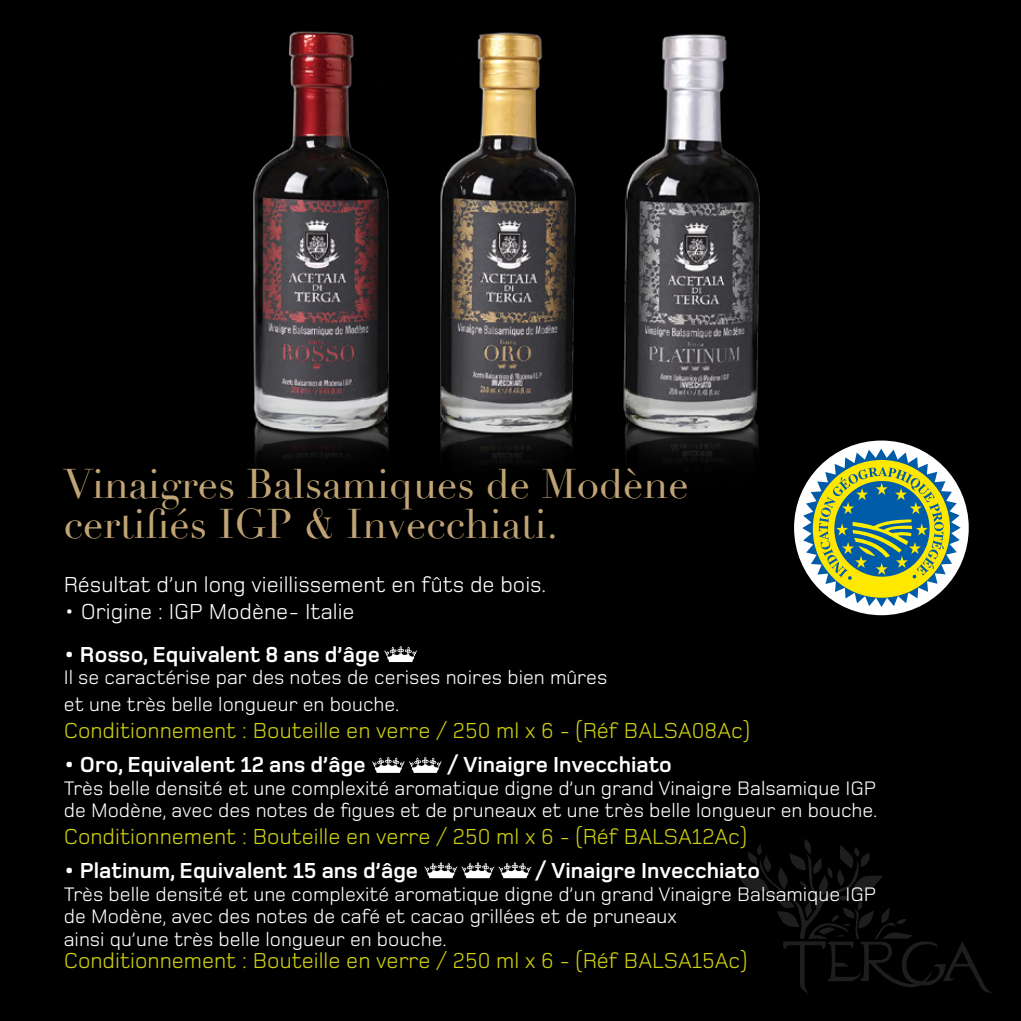
<style>
.page{position:relative;width:1021px;height:1021px;background:#fff}
.page>*{position:absolute;margin:0;border:0;box-sizing:border-box;transform-origin:0 0}
.t1{font:40.5px/40.5px "Didot";color:#c1a475}
.t2{font:22.5px "Foundry Monoline";color:#ced011}
.t3{font:700 22.5px "Foundry Monoline";color:#fff}
.t4{font:22.5px "Foundry Monoline";color:#fff}
.t5{font:20.25px/22.5px "Foundry Monoline";color:#fff}
</style>
<div class="page">
<div style="left:3px;top:3px;width:1014px;height:1014px;background:#000"></div>
<svg style="left:737px;top:838px;width:255px;height:155px"></svg>
<img style="left:158px;top:0;width:682px;height:531px">
<div style="left:794px;top:440px;width:174px;height:175px;background:#fff;border-radius:50%"></div>
<svg style="left:802px;top:448px;width:158px;height:159px"></svg>
<svg style="left:384px;top:646px;width:33px;height:16px"></svg>
<svg style="left:372px;top:756px;width:70px;height:17px"></svg>
<svg style="left:424px;top:862px;width:107px;height:16px"></svg>
<h1 class="t1" style="left:64px;top:464px;width:626px">Vinaigres Balsamiques de Modène certifiés IGP &amp; Invecchiati.</h1>
<p class="t4" style="left:64px;top:572px;width:484px">Résultat ’d un long vieillissement en fûts de bois.</p>
<p class="t4" style="left:64px;top:599px;width:292px">• Origine : IGP Modène- Italie</p>
<p class="t3" style="left:64px;top:642px;width:317px">• Rosso, Equivalent 8 ans ’d âge</p>
<p class="t5" style="left:64px;top:665px;width:545px;line-height:27px">Il se caractérise par des notes de cerises noires bien mûres et une très belle longueur en bouche.</p>
<p class="t2" style="left:64px;top:718px;width:687px">Conditionnement : Bouteille en verre / 250 ml -6x (Réf BALSA08Ac(</p>
<p class="t3" style="left:446px;top:752px;width:227px">/ Vinaigre Invecchiato</p>
<p class="t3" style="left:64px;top:752px;width:303px">• Oro, Equivalent 12 ans ’d âge</p>
<p class="t5" style="left:64px;top:777px;width:815px">Très belle densité et une complexité aromatique digne ’d un grand Vinaigre Balsamique IGP de Modène, avec des notes de figues et de pruneaux et une très belle longueur en bouche.</p>
<p class="t2" style="left:64px;top:824px;width:684px">Conditionnement : Bouteille en verre / 250 ml -6x (Réf BALSA12Ac(</p>
<p class="t3" style="left:534px;top:858px;width:227px">/ Vinaigre Invecchiato</p>
<p class="t3" style="left:64px;top:858px;width:356px">• Platinum, Equivalent 15 ans ’d âge</p>
<p class="t5" style="left:64px;top:883px;width:814px">Très belle densité et une complexité aromatique digne ’d un grand Vinaigre Balsamique IGP de Modène, avec des notes de café et cacao grillées et de pruneaux<br>ainsi qu’une très belle longueur en bouche.</p>
<p class="t2" style="left:64px;top:948px;width:684px">Conditionnement : Bouteille en verre / 250 ml -6x (Réf BALSA15Ac(</p>
</div>
